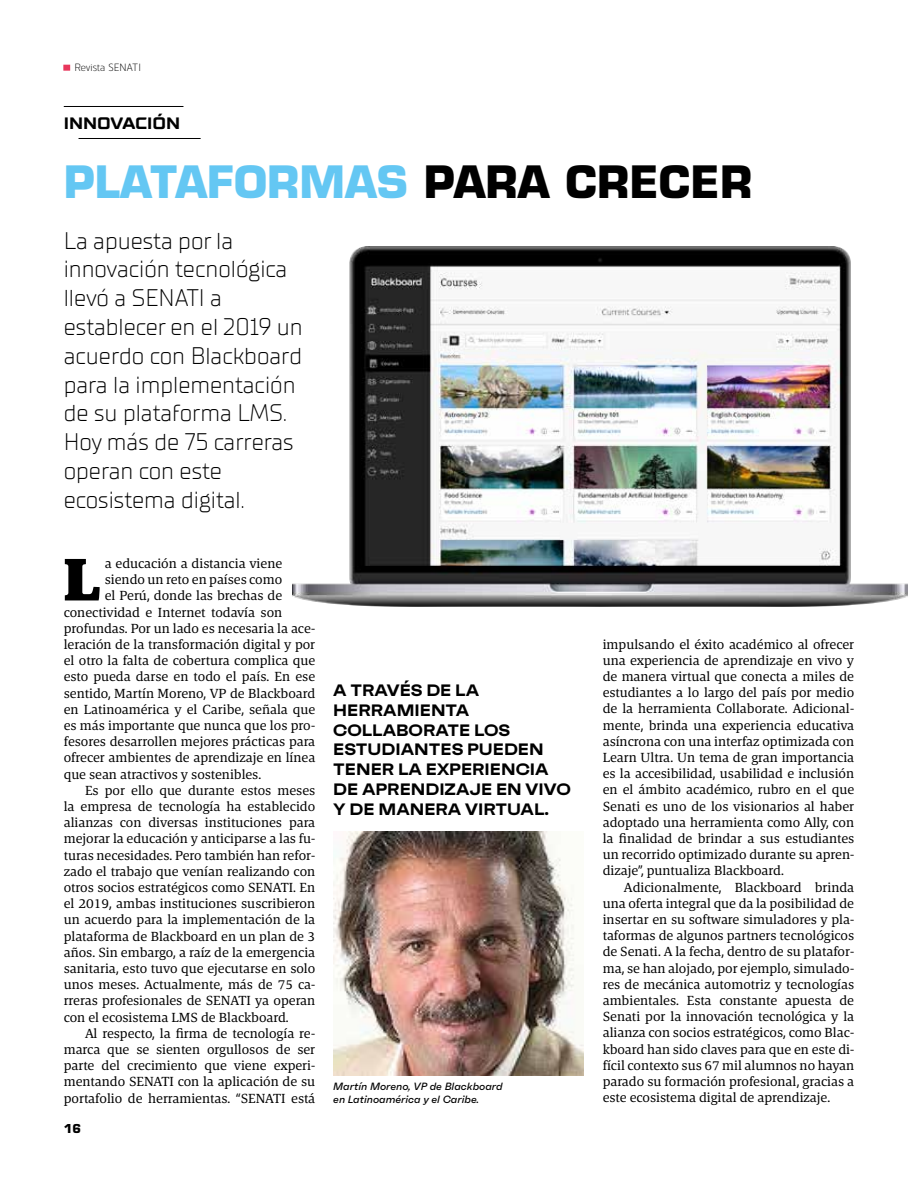
<style>
.page{position:relative;width:918px;height:1188px;background:#fff}
.page>*{position:absolute;margin:0;border:0;box-sizing:border-box;transform-origin:0 0}
.t1{font:900 61.5px "Askan";color:#000}
.t2{font:700 43.5px "Eurostile LT Std";color:#64c7f3}
.t3{font:300 24px/28.8px "TT Supermolot Neue";color:#000}
.t4{font:700 expanded 16.5px/19.8px "Faktum";color:#000}
.t5{font:700 16.5px "TT Supermolot Neue Expanded";color:#000}
.t6{font:13.5px/16.2px "Askan";color:#000;text-align:justify}
.t7{font:700 12px "Eurostile LT Std";color:#000}
.t8{font:italic 500 10.5px/12.6px "Faktum";color:#000}
.t9{font:10.5px "Norpeth";color:#000}
.s1{color:#000}
</style>
<div class="page">
<div style="left:63px;top:65px;width:7px;height:6px;background:#e8375c"></div>
<hr style="left:79px;top:138px;width:122px;height:1px;background:#000">
<hr style="left:64px;top:106px;width:119px;height:1px;background:#000">
<img style="left:333px;top:831px;width:250px;height:245px">
<img style="left:292px;top:246px;width:615px;height:360px">
<p class="t9" style="left:74px;top:60px;width:68px">Revista SENATI</p>
<p class="t5" style="left:64px;top:114px;width:118px">INNOVACIÓN</p>
<h2 class="t2" style="left:64px;top:155px;width:690px">PLATAFORMAS <span class="s1">PARA CRECER</span></h2>
<h3 class="t3" style="left:64px;top:226px;width:240px">La apuesta por la innovación tecnológica llevó a SENATI a establecer en el 2019 un acuerdo con Blackboard para la implementación de su plataforma LMS.<br>Hoy más de 75 carreras operan con este ecosistema digital.</h3>
<h1 class="t1" style="left:64px;top:540px;width:39px">L</h1>
<p class="t6" style="left:105px;top:555px;width:179px">a educación a distancia viene</p>
<p class="t6" style="left:105px;top:572px;width:179px">siendo un reto en países como</p>
<p class="t6" style="left:105px;top:588px;width:179px">el Perú, donde las brechas de</p>
<p class="t6" style="left:64px;top:604px;width:220px">conectividad e Internet todavía son</p>
<p class="t6" style="left:64px;top:620px;width:253px">profundas. Por un lado es necesaria la ace-</p>
<p class="t6" style="left:64px;top:636px;width:253px">leración de la transformación digital y por</p>
<p class="t6" style="left:64px;top:653px;width:253px">el otro la falta de cobertura complica que</p>
<p class="t6" style="left:64px;top:669px;width:253px">esto pueda darse en todo el país. En ese</p>
<p class="t6" style="left:64px;top:685px;width:253px">sentido, Martín Moreno, VP de Blackboard</p>
<p class="t6" style="left:64px;top:701px;width:253px">en Latinoamérica y el Caribe, señala que</p>
<p class="t6" style="left:64px;top:717px;width:253px">es más importante que nunca que los pro-</p>
<p class="t6" style="left:64px;top:734px;width:253px">fesores desarrollen mejores prácticas para</p>
<p class="t6" style="left:64px;top:750px;width:253px">ofrecer ambientes de aprendizaje en línea</p>
<p class="t6" style="left:64px;top:766px;width:199px">que sean atractivos y sostenibles.</p>
<p class="t6" style="left:85px;top:782px;width:232px">Es por ello que durante estos meses</p>
<p class="t6" style="left:64px;top:798px;width:253px">la empresa de tecnología ha establecido</p>
<p class="t6" style="left:64px;top:815px;width:253px">alianzas con diversas instituciones para</p>
<p class="t6" style="left:64px;top:831px;width:253px">mejorar la educación y anticiparse a las fu-</p>
<p class="t6" style="left:64px;top:847px;width:253px">turas necesidades. Pero también han refor-</p>
<p class="t6" style="left:64px;top:863px;width:253px">zado el trabajo que venían realizando con</p>
<p class="t6" style="left:64px;top:879px;width:253px">otros socios estratégicos como SENATI. En</p>
<p class="t6" style="left:64px;top:896px;width:253px">el 2019, ambas instituciones suscribieron</p>
<p class="t6" style="left:64px;top:912px;width:253px">un acuerdo para la implementación de la</p>
<p class="t6" style="left:64px;top:928px;width:253px">plataforma de Blackboard en un plan de 3</p>
<p class="t6" style="left:64px;top:944px;width:253px">años. Sin embargo, a raíz de la emergencia</p>
<p class="t6" style="left:64px;top:960px;width:253px">sanitaria, esto tuvo que ejecutarse en solo</p>
<p class="t6" style="left:64px;top:977px;width:253px">unos meses. Actualmente, más de 75 ca-</p>
<p class="t6" style="left:64px;top:993px;width:253px">rreras profesionales de SENATI ya operan</p>
<p class="t6" style="left:64px;top:1009px;width:227px">con el ecosistema LMS de Blackboard.</p>
<p class="t6" style="left:85px;top:1025px;width:232px">Al respecto, la firma de tecnología re-</p>
<p class="t6" style="left:64px;top:1041px;width:253px">marca que se sienten orgullosos de ser</p>
<p class="t6" style="left:64px;top:1058px;width:253px">parte del crecimiento que viene experi-</p>
<p class="t6" style="left:64px;top:1074px;width:253px">mentando SENATI con la aplicación de su</p>
<p class="t6" style="left:64px;top:1090px;width:253px">portafolio de herramientas. “SENATI está</p>
<p class="t7" style="left:64px;top:1121px;width:19px">16</p>
<p class="t4" style="left:333px;top:680px;width:239px">A TRAVÉS DE LA<br>HERRAMIENTA<br>COLLABORATE LOS<br>ESTUDIANTES PUEDEN<br>TENER LA EXPERIENCIA<br>DE APRENDIZAJE EN VIVO<br>Y DE MANERA VIRTUAL.</p>
<p class="t8" style="left:333px;top:1080px;width:171px">Martín Moreno, VP de Blackboard en Latinoamérica y el Caribe.</p>
<p class="t6" style="left:603px;top:636px;width:253px">impulsando el éxito académico al ofrecer una experiencia de aprendizaje en vivo y de manera virtual que conecta a miles de estudiantes a lo largo del país por medio de la herramienta Collaborate. Adicional&shy;mente, brinda una experiencia educativa asíncrona con una interfaz optimizada con Learn Ultra. Un tema de gran importancia es la accesibilidad, usabilidad e inclusión en el ámbito académico, rubro en el que Senati es uno de los visionarios al haber adoptado una herramienta como Ally, con la finalidad de brindar a sus estudiantes un recorrido optimizado durante su apren&shy;dizaje”, puntualiza Blackboard.</p>
<p class="t6" style="left:603px;top:879px;width:253px;text-indent:21px">Adicionalmente, Blackboard brinda una oferta integral que da la posibilidad de insertar en su software simuladores y pla&shy;taformas de algunos partners tecnológicos de Senati. A la fecha, dentro de su platafor&shy;ma, se han alojado, por ejemplo, simulado&shy;res de mecánica automotriz y tecnologías ambientales. Esta constante apuesta de Senati por la innovación tecnológica y la alianza con socios estratégicos, como Blac&shy;kboard han sido claves para que en este di&shy;fícil contexto sus 67 mil alumnos no hayan parado su formación profesional, gracias a este ecosistema digital de aprendizaje.</p>
</div>
